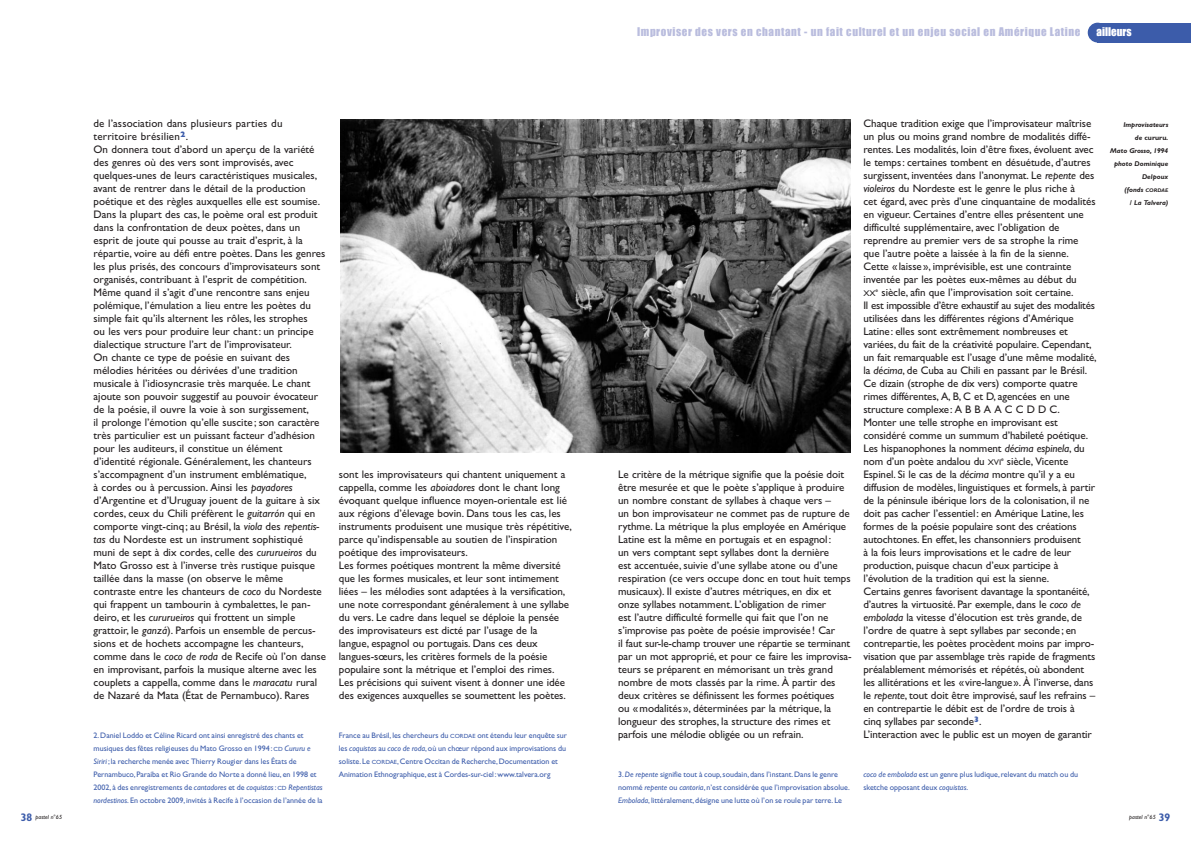
<style>
.page{position:relative;width:1191px;height:842px;background:#fff}
.page>*{position:absolute;margin:0;border:0;box-sizing:border-box;transform-origin:0 0}
.t1{font:11px/13px "Gill Sans";letter-spacing:-.005em;color:#231f20}
.t2{font:11px "Impact";letter-spacing:.055em;color:#babdde}
.t3{font:11px "Impact";color:#fff}
.t4{font:8.2px "Gill Sans";color:#231f20;scale:1.05 1}
.t5{font:8px/13px "Gill Sans";color:#3c5caa}
.t6{font:italic 700 7px/13px "Gill Sans";color:#231f20;text-align:right}
.t7{font:italic 6px "Gill Sans";color:#231f20}
.s1{font-style:italic}
.s2{font-size:8.2px}
.s3{font-size:6px}
.s4{font-style:normal}
.s5{font-size:5.2px}
.s6{font-weight:700;font-style:normal;font-stretch:condensed;font-size:11px;color:#3c5caa}
</style>
<div class="page">
<div style="left:1097px;top:23px;width:94px;height:20px;background:#3c5caa"></div>
<div style="left:1087px;top:23px;width:20px;height:20px;background:#3c5caa;border-radius:50%"></div>
<img style="left:340px;top:120px;width:511px;height:332px">
<p class="t2" style="left:637px;top:25px;width:445px">Improviser des vers en chantant - un fait culturel et un enjeu social en Amérique Latine</p>
<p class="t3" style="left:1096px;top:25px;width:37px">ailleurs</p>
<p class="t1" style="left:94px;top:117px;width:234px">de l’association dans plusieurs parties du territoire brésilien<sup>2</sup>.<br>On donnera tout d’abord un aperçu de la variété des genres où des vers sont improvisés, avec quelques-unes de leurs caractéristiques musicales, avant de rentrer dans le détail de la production poétique et des règles auxquelles elle est soumise.<br>Dans la plupart des cas, le poème oral est produit dans la confrontation de deux poètes, dans un esprit de joute qui pousse au trait d’esprit, à la répartie, voire au défi entre poètes. Dans les genres les plus prisés, des concours d’improvisateurs sont organisés, contribuant à l’esprit de compétition.<br>Même quand il s’agit d’une rencontre sans enjeu polémique, l’émulation a lieu entre les poètes du simple fait qu’ils alternent les rôles, les strophes<br>ou les vers pour produire leur chant: un principe dialectique structure l’art de l’improvisateur.<br>On chante ce type de poésie en suivant des mélodies héritées ou dérivées d’une tradition musicale à l’idiosyncrasie très marquée. Le chant ajoute son pouvoir suggestif au pouvoir évocateur de la poésie, il ouvre la voie à son surgissement,<br>il prolonge l’émotion qu’elle suscite ; son caractère très particulier est un puissant facteur d’adhésion pour les auditeurs, il constitue un élément d’identité régionale. Généralement, les chanteurs s’accompagnent d’un instrument emblématique,<br>à cordes ou à percussion. Ainsi les <span class="s1">payadores </span>d’Argentine et d’Uruguay jouent de la guitare à six cordes, ceux du Chili préfèrent le <span class="s1">guitarrón</span> qui en comporte vingt-cinq; au Brésil, la <span class="s1">viola</span> des <span class="s1">repentis&shy;tas</span> du Nordeste est un instrument sophistiqué muni de sept à dix cordes, celle des <span class="s1">cururueiros</span> du Mato Grosso est à l’inverse très rustique puisque taillée dans la masse (on observe le même contraste entre les chanteurs de <span class="s1">coco</span> du Nordeste qui frappent un tambourin à cymbalettes, le pan&shy;deiro, et les <span class="s1">cururueiros</span> qui frottent un simple grattoir, le <span class="s1">ganzá</span>). Parfois un ensemble de percus&shy;sions et de hochets accompagne les chanteurs, comme dans le <span class="s1">coco de roda</span> de Recife où l’on danse en improvisant, parfois la musique alterne avec les couplets a cappella, comme dans le <span class="s1">maracatu</span> rural de Nazaré da Mata (État de Pernambuco). Rares</p>
<p class="t1" style="left:863px;top:118px;width:234px">Chaque tradition exige que l’improvisateur maîtrise un plus ou moins grand nombre de modalités diffé&shy;rentes. Les modalités, loin d’être fixes, évoluent avec le temps: certaines tombent en désuétude, d’autres surgissent, inventées dans l’anonymat. Le <span class="s1">repente</span> des <span class="s1">violeiros</span> du Nordeste est le genre le plus riche à<br>cet égard, avec près d’une cinquantaine de modalités en vigueur. Certaines d’entre elles présentent une difficulté supplémentaire, avec l’obligation de reprendre au premier vers de sa strophe la rime que l’autre poète a laissée à la fin de la sienne.<br>Cette «laisse», imprévisible, est une contrainte inventée par les poètes eux-mêmes au début du</p>
<p class="t4" style="left:863px;top:290px;width:13px">XX</p>
<p class="t1" style="left:863px;top:287px;width:235px;text-indent:12px"><sup>e</sup> siècle, afin que l’improvisation soit certaine.<br>Il est impossible d’être exhaustif au sujet des modalités utilisées dans les différentes régions d’Amérique Latine: elles sont extrêmement nombreuses et variées, du fait de la créativité populaire. Cependant, un fait remarquable est l’usage d’une même modalité, la <span class="s1">décima</span>, de Cuba au Chili en passant par le Brésil.<br>Ce dizain (strophe de dix vers) comporte quatre rimes différentes, A, B, C et D, agencées en une structure complexe: A B B A A C C D D C.<br>Monter une telle strophe en improvisant est considéré comme un summum d’habileté poétique.<br>Les hispanophones la nomment <span class="s1">décima espinela</span>, du nom d’un poète andalou du <span class="s2">XVI</span><sup>e</sup> siècle, Vicente Espinel. Si le cas de la <span class="s1">décima</span> montre qu’il y a eu diffusion de modèles, linguistiques et formels, à partir de la péninsule ibérique lors de la colonisation, il ne doit pas cacher l’essentiel: en Amérique Latine, les formes de la poésie populaire sont des créations autochtones. En effet, les chansonniers produisent<br>à la fois leurs improvisations et le cadre de leur production, puisque chacun d’eux participe à l’évolution de la tradition qui est la sienne.<br>Certains genres favorisent davantage la spontanéité, d’autres la virtuosité. Par exemple, dans le <span class="s1">coco de embolada</span> la vitesse d’élocution est très grande, de l’ordre de quatre à sept syllabes par seconde; en contrepartie, les poètes procèdent moins par impro&shy;visation que par assemblage très rapide de fragments préalablement mémorisés et répétés, où abondent les allitérations et les «vire-langue». À l’inverse, dans le <span class="s1">repente</span>, tout doit être improvisé, sauf les refrains – en contrepartie le débit est de l’ordre de trois à<br>cinq syllabes par seconde<sup>3</sup>.<br>L’interaction avec le public est un moyen de garantir</p>
<p class="t1" style="left:339px;top:469px;width:235px">sont les improvisateurs qui chantent uniquement a cappella, comme les <span class="s1">aboiadores</span> dont le chant long évoquant quelque influence moyen-orientale est lié aux régions d’élevage bovin. Dans tous les cas, les instruments produisent une musique très répétitive, parce qu’indispensable au soutien de l’inspiration poétique des improvisateurs.<br>Les formes poétiques montrent la même diversité que les formes musicales, et leur sont intimement liées – les mélodies sont adaptées à la versification, une note correspondant généralement à une syllabe du vers. Le cadre dans lequel se déploie la pensée des improvisateurs est dicté par l’usage de la<br>langue, espagnol ou portugais. Dans ces deux langues-sœurs, les critères formels de la poésie populaire sont la métrique et l’emploi des rimes.<br>Les précisions qui suivent visent à donner une idée des exigences auxquelles se soumettent les poètes.</p>
<p class="t1" style="left:618px;top:469px;width:235px">Le critère de la métrique signifie que la poésie doit être mesurée et que le poète s’applique à produire un nombre constant de syllabes à chaque vers –<br>un bon improvisateur ne commet pas de rupture de rythme. La métrique la plus employée en Amérique Latine est la même en portugais et en espagnol :<br>un vers comptant sept syllabes dont la dernière<br>est accentuée, suivie d’une syllabe atone ou d’une respiration (ce vers occupe donc en tout huit temps musicaux). Il existe d’autres métriques, en dix et onze syllabes notamment. L’obligation de rimer<br>est l’autre difficulté formelle qui fait que l’on ne s’improvise pas poète de poésie improvisée! Car<br>il faut sur-le-champ trouver une répartie se terminant par un mot approprié, et pour ce faire les improvisa&shy;teurs se préparent en mémorisant un très grand nombre de mots classés par la rime. À partir des deux critères se définissent les formes poétiques<br>ou «modalités», déterminées par la métrique, la longueur des strophes, la structure des rimes et parfois une mélodie obligée ou un refrain.</p>
<p class="t5" style="left:94px;top:730px;width:231px">2.Daniel Loddo et Céline Ricard ont ainsi enregistré des chants et musiques des fêtes religieuses du Mato Grosso en 1994 : <span class="s3">CD</span> <span class="s1">Cururu e Siriri</span> ; la recherche menée avec Thierry Rougier dans les États de Pernambuco,Paraíba et Rio Grande do Norte a donné lieu, en 1998 et 2002, à des enregistrements de <span class="s1">cantadores</span> et de <span class="s1">coquistas</span>: <span class="s3">CD</span> <span class="s1">Repentistas nordestinos</span>.En octobre 2009, invités à Recife à l’occasion de l’année de la</p>
<p class="t5" style="left:339px;top:730px;width:230px">France au Brésil, les chercheurs du <span class="s3">CORDAE</span> ont étendu leur enquête sur les <span class="s1">coquistas</span> au <span class="s1">coco de roda</span>,où un chœur répond aux improvisations du soliste.Le <span class="s3">CORDAE</span>,Centre Occitan de Recherche,Documentation et Animation Ethnographique, est à Cordes-sur-ciel :www.talvera.org</p>
<p class="t5" style="left:618px;top:769px;width:233px">3.<span class="s1">De repente</span> signifie tout à coup,soudain,dans l’instant.Dans le genre nommé <span class="s1">repente</span> ou <span class="s1">cantoria</span>,n’est considérée que l’improvisation absolue.<br><span class="s1">Embolada</span>, littéralement,désigne une lutte où l’on se roule par terre.Le</p>
<p class="t5" style="left:863px;top:769px;width:216px"><span class="s1">coco de embolada</span> est un genre plus ludique,relevant du match ou du sketche opposant deux <span class="s1">coquistas</span>.</p>
<p class="t6" style="left:1110px;top:119px;width:59px">Improvisateurs<br>de <span class="s4">cururu</span>.<br>Mato Grosso, 1994 photo Dominique<br>Delpoux<br>(fonds <span class="s5">CORDAE<br></span>/ La Talvera)</p>
<p class="t7" style="left:21px;top:815px;width:43px"><span class="s6">38</span> pastel n°65</p>
<p class="t7" style="left:1129px;top:815px;width:42px">pastel n°65 <span class="s6">39</span></p>
</div>
